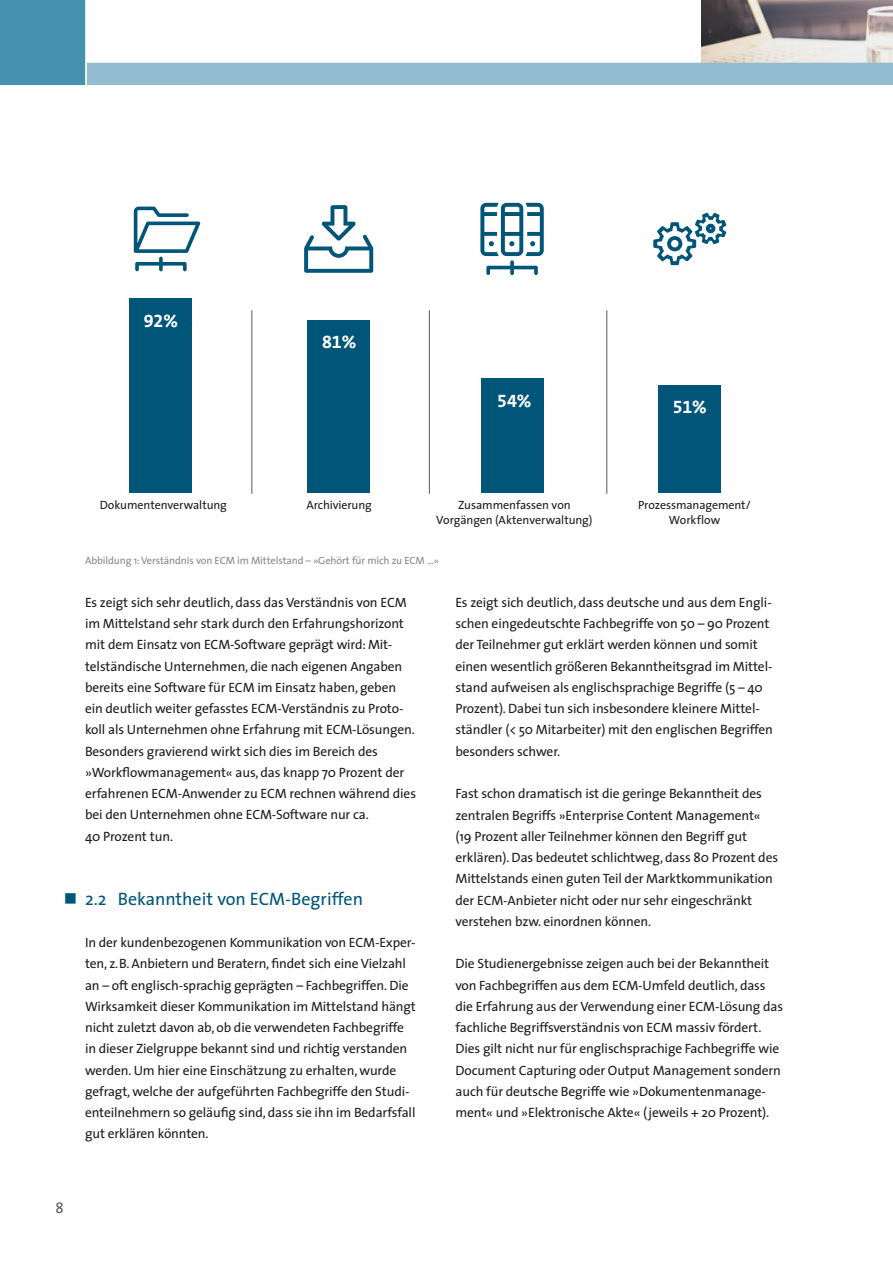
<style>
.page{position:relative;width:893px;height:1263px;background:#fff}
.page>*{position:absolute;margin:0;border:0;box-sizing:border-box;transform-origin:0 0}
.t1{font:18px "The Sans";color:#005578}
.t2{font:18px "The Sans Bold Expert";letter-spacing:-.005em;color:#fff}
.t3{font:15px "The Sans";color:#575756}
.t4{font:13.5px/21.3px "The Sans";letter-spacing:-.01em;color:#1d1d1b}
.t5{font:12px/14.4px "The Sans";letter-spacing:-.01em;color:#1d1d1b;text-align:center}
.t6{font:10.5px "The Sans";letter-spacing:-.01em;color:#878787}
</style>
<div class="page">
<img style="left:702px;top:0;width:191px;height:63px">
<div style="left:86px;top:63px;width:807px;height:22px;background:#94bcd1"></div>
<div style="left:0;top:0;width:87px;height:85px;background:#4591b0"></div>
<div style="left:130px;top:298px;width:62px;height:195px;background:#005578"></div>
<div style="left:481px;top:378px;width:62px;height:115px;background:#005578"></div>
<div style="left:659px;top:385px;width:62px;height:108px;background:#005578"></div>
<div style="left:308px;top:321px;width:62px;height:172px;background:#005578"></div>
<hr style="left:252px;top:310px;width:1px;height:184px;background:#575756">
<hr style="left:429px;top:310px;width:1px;height:184px;background:#575756">
<hr style="left:607px;top:310px;width:1px;height:184px;background:#575756">
<svg style="left:304px;top:205px;width:69px;height:68px"></svg>
<svg style="left:134px;top:207px;width:66px;height:64px"></svg>
<svg style="left:480px;top:203px;width:64px;height:72px"></svg>
<svg style="left:653px;top:213px;width:73px;height:52px"></svg>
<h1 class="t2" style="left:144px;top:309px;width:36px">92%</h1>
<h1 class="t2" style="left:322px;top:330px;width:36px">81%</h1>
<h1 class="t2" style="left:497px;top:389px;width:36px">54%</h1>
<h1 class="t2" style="left:673px;top:395px;width:36px">51%</h1>
<p class="t5" style="left:100px;top:498px;width:129px">Dokumentenverwaltung</p>
<p class="t5" style="left:306px;top:498px;width:67px">Archivierung</p>
<p class="t5" style="left:436px;top:498px;width:158px">Zusammenfassen von<br>Vorgängen (Aktenverwaltung)</p>
<p class="t5" style="left:638px;top:498px;width:114px">Prozessmanagement/<br>Workflow</p>
<p class="t6" style="left:85px;top:554px;width:356px">Abbildung 1: Verständnis von ECM im Mittelstand – »Gehört für mich zu ECM …«</p>
<p class="t4" style="left:85px;top:592px;width:332px">Es zeigt sich sehr deutlich, dass das Verständnis von ECM im Mittelstand sehr stark durch den Erfahrungshorizont mit dem Einsatz von ECM-Software geprägt wird: Mit&shy;telständische Unternehmen, die nach eigenen Angaben bereits eine Software für ECM im Einsatz haben, geben ein deutlich weiter gefasstes ECM-Verständnis zu Proto&shy;koll als Unternehmen ohne Erfahrung mit ECM-Lösungen.<br>Besonders gravierend wirkt sich dies im Bereich des »Workflowmanagement« aus, das knapp 70 Prozent der erfahrenen ECM-Anwender zu ECM rechnen während dies bei den Unternehmen ohne ECM-Software nur ca.<br>40 Prozent tun.</p>
<h1 class="t1" style="left:85px;top:887px;width:279px">2.2 Bekanntheit von ECM-Begriffen</h1>
<p class="t4" style="left:85px;top:932px;width:332px">In der kundenbezogenen Kommunikation von ECM-Exper&shy;ten, z.B. Anbietern und Beratern, findet sich eine Vielzahl an – oft englisch-sprachig geprägten – Fachbegriffen. Die Wirksamkeit dieser Kommunikation im Mittelstand hängt nicht zuletzt davon ab, ob die verwendeten Fachbegriffe in dieser Zielgruppe bekannt sind und richtig verstanden werden. Um hier eine Einschätzung zu erhalten, wurde gefragt, welche der aufgeführten Fachbegriffe den Studi&shy;enteilnehmern so geläufig sind, dass sie ihn im Bedarfsfall gut erklären könnten.</p>
<p class="t4" style="left:455px;top:592px;width:319px">Es zeigt sich deutlich, dass deutsche und aus dem Engli&shy;schen eingedeutschte Fachbegriffe von 50 – 90 Prozent der Teilnehmer gut erklärt werden können und somit einen wesentlich größeren Bekanntheitsgrad im Mittel&shy;stand aufweisen als englischsprachige Begriffe (5 – 40<br>Prozent). Dabei tun sich insbesondere kleinere Mittel&shy;ständler (&lt; 50 Mitarbeiter) mit den englischen Begriffen besonders schwer.</p>
<p class="t4" style="left:455px;top:783px;width:324px">Fast schon dramatisch ist die geringe Bekanntheit des zentralen Begriffs »Enterprise Content Management« (19 Prozent aller Teilnehmer können den Begriff gut erklären). Das bedeutet schlichtweg, dass 80 Prozent des Mittelstands einen guten Teil der Marktkommunikation der ECM-Anbieter nicht oder nur sehr eingeschränkt verstehen bzw. einordnen können.</p>
<p class="t4" style="left:455px;top:953px;width:329px">Die Studienergebnisse zeigen auch bei der Bekanntheit von Fachbegriffen aus dem ECM-Umfeld deutlich, dass die Erfahrung aus der Verwendung einer ECM-Lösung das fachliche Begriffsverständnis von ECM massiv fördert.<br>Dies gilt nicht nur für englischsprachige Fachbegriffe wie Document Capturing oder Output Management sondern auch für deutsche Begriffe wie »Dokumentenmanage&shy;ment« und »Elektronische Akte« (jeweils + 20 Prozent).</p>
<p class="t3" style="left:56px;top:1199px;width:10px">8</p>
</div>
